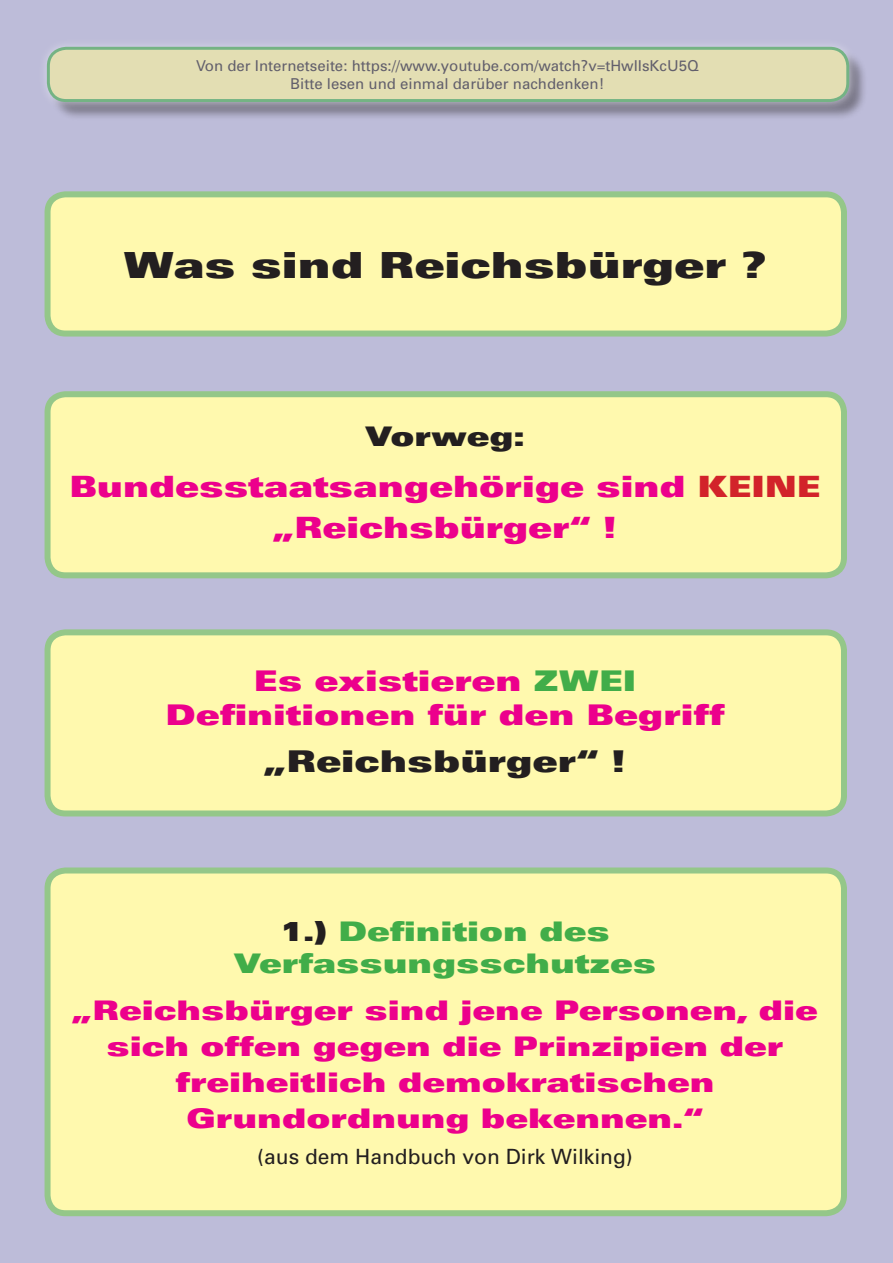
<style>
.page{position:relative;width:893px;height:1263px;background:#bdbcd9}
.page>*{position:absolute;margin:0;border:0;box-sizing:border-box;transform-origin:0 0}
.t1{font:900 expanded 36px "Univers";color:#231f20}
.t2{font:900 expanded 30px "Univers";color:#231f20}
.t3{font:900 expanded 29.4px/40.5px "Univers";color:#ec008c;text-align:center}
.t4{font:900 expanded 28.5px/34.5px "Univers";color:#ec008c;text-align:center}
.t5{font:900 expanded 27px/36px "Univers";color:#ec008c;text-align:center}
.t6{font:900 expanded 27px/32.4px "Univers";color:#41ad49;text-align:center}
.t7{font:900 expanded 27px "Univers";color:#231f20}
.t8{font:21px "Univers";color:#231f20}
.t9{font:15px/18px "Univers";color:#231f20;text-align:center}
.s1{color:#d2232a}
.s2{color:#41ad49}
.s3{color:#231f20}
</style>
<div class="page">
<div style="left:49px;top:49px;width:819px;height:72px;background:#231f20;opacity:.75"></div>
<div style="left:37px;top:37px;width:822px;height:74px;background:#fff;opacity:.75"></div>
<div style="left:48px;top:48px;width:800px;height:53px;background:#e3deb3;border-radius:18px"></div>
<div style="left:47px;top:47px;width:802px;height:55px;border:3px solid #41ad49;border-radius:18px"></div>
<div style="left:48px;top:870px;width:796px;height:343px;background:#fff9ae;border-radius:18px"></div>
<div style="left:45px;top:867px;width:802px;height:349px;border:6px solid #94c789;border-radius:18px"></div>
<div style="left:48px;top:394px;width:796px;height:181px;background:#fff9ae;border-radius:18px"></div>
<div style="left:45px;top:391px;width:802px;height:187px;border:6px solid #94c789;border-radius:18px"></div>
<div style="left:48px;top:632px;width:796px;height:181px;background:#fff9ae;border-radius:18px"></div>
<div style="left:45px;top:629px;width:802px;height:187px;border:6px solid #94c789;border-radius:18px"></div>
<div style="left:48px;top:194px;width:796px;height:139px;background:#fff9ae;border-radius:18px"></div>
<div style="left:45px;top:191px;width:802px;height:145px;border:6px solid #94c789;border-radius:18px"></div>
<p class="t9" style="left:196px;top:56px;width:504px">Von der Internetseite: https://www.youtube.com/watch?v=tHwIIsKcU5Q<br>Bitte lesen und einmal darüber nachdenken!</p>
<h1 class="t1" style="left:123px;top:243px;width:645px">Was sind Reichsbürger ?</h1>
<p class="t7" style="left:365px;top:420px;width:161px">Vorweg:</p>
<p class="t3" style="left:70px;top:466px;width:753px">Bundesstaatsangehörige sind <span class="s1">KEINE </span>„Reichsbürger“ !</p>
<p class="t4" style="left:166px;top:663px;width:560px">Es existieren <span class="s2">ZWEI<br></span>Definitionen für den Begriff</p>
<p class="t2" style="left:264px;top:743px;width:363px">„Reichsbürger“ !</p>
<p class="t6" style="left:234px;top:915px;width:424px"><span class="s3">1.)</span> Definition des<br>Verfassungsschutzes</p>
<p class="t5" style="left:72px;top:992px;width:747px">„Reichsbürger sind jene Personen, die sich offen gegen die Prinzipien der freiheitlich demokratischen<br>Grundordnung bekennen.“</p>
<p class="t8" style="left:257px;top:1143px;width:377px">(aus dem Handbuch von Dirk Wilking)</p>
</div>
